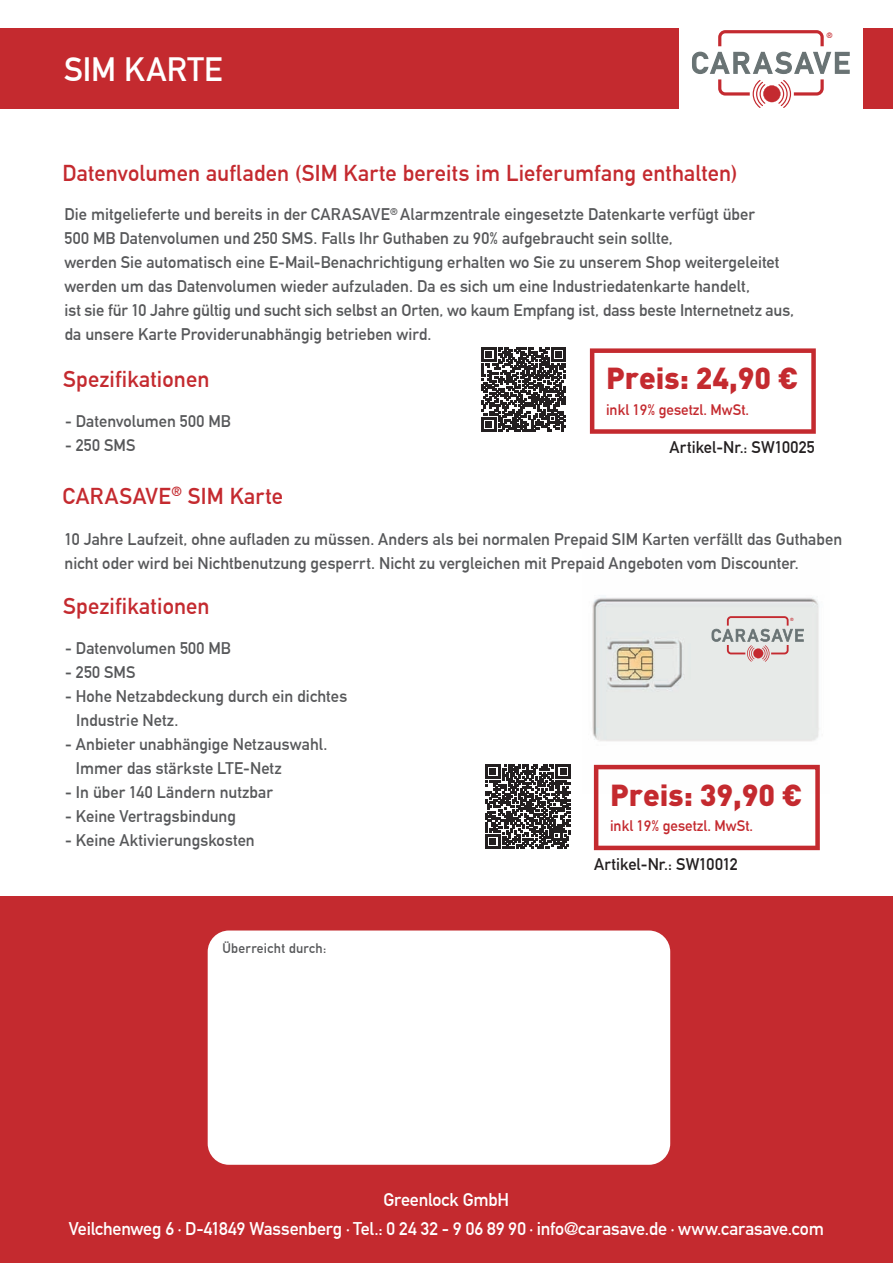
<style>
.page{position:relative;width:893px;height:1263px;background:#fff}
.page>*{position:absolute;margin:0;border:0;box-sizing:border-box;transform-origin:0 0}
.t1{font:700 33px "DIN Alternate";letter-spacing:.01em;color:#fff}
.t2{font:900 30px "DIN Pro";color:#c42a2f}
.t3{font:700 22.5px "DIN Alternate";letter-spacing:.005em;color:#c42a2f}
.t4{font:700 18px/29.1px "DIN Alternate";letter-spacing:-.01em;color:#fff;text-align:center}
.t5{font:700 16.5px/24px "DIN Alternate";color:#57585a}
.t6{font:700 16.5px "DIN Alternate";color:#231f20}
.t7{font:700 15px "DIN Alternate";color:#c42a2f}
.t8{font:700 13.5px "DIN Alternate";letter-spacing:.025em;color:#57585a}
.t9{font:700 7.65px "DIN Alternate";color:#c42a2f}
.t10{font:700 4.5px "DIN Alternate";color:#c42a2f}
.s1{font-family:"Myriad Pro";font-weight:400}
</style>
<div class="page">
<div style="left:0;top:897px;width:893px;height:366px;background:#c42a2f"></div>
<div style="left:208px;top:930px;width:462px;height:235px;background:#fff;border-radius:21px"></div>
<svg style="left:482px;top:347px;width:84px;height:85px"></svg>
<svg style="left:590px;top:348px;width:226px;height:86px"></svg>
<div style="left:0;top:28px;width:679px;height:80px;background:#c42a2f"></div>
<div style="left:863px;top:28px;width:30px;height:80px;background:#c42a2f"></div>
<svg style="left:718px;top:30px;width:106px;height:16px"></svg>
<svg style="left:692px;top:52px;width:158px;height:56px"></svg>
<img style="left:592px;top:597px;width:228px;height:197px">
<svg style="left:712px;top:616px;width:92px;height:46px;background:#d2c9c8"></svg>
<svg style="left:594px;top:765px;width:226px;height:85px"></svg>
<svg style="left:486px;top:764px;width:84px;height:85px"></svg>
<h1 class="t1" style="left:64px;top:44px;width:160px">SIM KARTE</h1>
<p class="t9" style="left:826px;top:30px;width:8px">®</p>
<h3 class="t3" style="left:63px;top:156px;width:676px">Datenvolumen aufladen (SIM Karte bereits im Lieferumfang enthalten)</h3>
<p class="t5" style="left:64px;top:201px;width:731px">Die mitgelieferte und bereits in der CARASAVE<sup>®</sup> Alarmzentrale eingesetzte Datenkarte verfügt über<br>500 MB Datenvolumen und 250 SMS. Falls Ihr Guthaben zu 90% aufgebraucht sein sollte,<br>werden Sie automatisch eine E-Mail-Benachrichtigung erhalten wo Sie zu unserem Shop weitergeleitet werden um das Datenvolumen wieder aufzuladen. Da es sich um eine Industriedatenkarte handelt,<br>ist sie für 10 Jahre gültig und sucht sich selbst an Orten, wo kaum Empfang ist, dass beste Internetnetz aus, da unsere Karte Providerunabhängig betrieben wird.</p>
<h3 class="t3" style="left:63px;top:362px;width:148px">Spezifikationen</h3>
<p class="t5" style="left:65px;top:408px;width:167px">- Datenvolumen 500 MB</p>
<p class="t5" style="left:65px;top:432px;width:72px">- 250 SMS</p>
<h2 class="t2" style="left:606px;top:358px;width:194px">Preis: 24,90 €</h2>
<p class="t7" style="left:606px;top:398px;width:145px">inkl 19% gesetzl. MwSt.</p>
<p class="t6" style="left:670px;top:435px;width:147px">Artikel-Nr.: SW10025</p>
<h3 class="t3" style="left:63px;top:479px;width:222px">CARASAVE<sup>®</sup> SIM Karte</h3>
<p class="t5" style="left:65px;top:526px;width:779px">10 Jahre Laufzeit, ohne aufladen zu müssen. Anders als bei normalen Prepaid SIM Karten verfällt das Guthaben nicht oder wird bei Nichtbenutzung gesperrt. Nicht zu vergleichen mit Prepaid Angeboten vom Discounter.</p>
<h3 class="t3" style="left:63px;top:589px;width:148px">Spezifikationen</h3>
<p class="t5" style="left:65px;top:635px;width:167px">- Datenvolumen 500 MB</p>
<p class="t5" style="left:65px;top:659px;width:72px">- 250 SMS</p>
<p class="t5" style="left:76px;top:683px;width:273px;text-indent:-11px">- Hohe Netzabdeckung durch ein dichtes<br>Industrie Netz.</p>
<p class="t5" style="left:76px;top:731px;width:253px;text-indent:-11px">- Anbieter unabhängige Netzauswahl.<br>Immer das stärkste LTE-Netz</p>
<p class="t5" style="left:65px;top:779px;width:209px">- In über 140 Ländern nutzbar</p>
<p class="t5" style="left:65px;top:803px;width:172px">- Keine Vertragsbindung</p>
<p class="t5" style="left:65px;top:827px;width:191px">- Keine Aktivierungskosten</p>
<p class="t6" style="left:594px;top:851px;width:145px">Artikel-Nr.: SW10012</p>
<p class="t10" style="left:790px;top:616px;width:5px">®</p>
<h2 class="t2" style="left:610px;top:774px;width:194px">Preis: 39,90 €</h2>
<p class="t7" style="left:610px;top:814px;width:145px">inkl 19% gesetzl. MwSt.</p>
<p class="t8" style="left:222px;top:938px;width:105px">Überreicht durch:</p>
<p class="t4" style="left:69px;top:1183px;width:757px">Greenlock GmbH<br>Veilchenweg 6 <span class="s1">·</span> D-41849 Wassenberg <span class="s1">·</span> Tel.: 0 24 32 - 9 06 89 90 <span class="s1">·</span> info@carasave.de <span class="s1">·</span> www.carasave.com</p>
</div>
